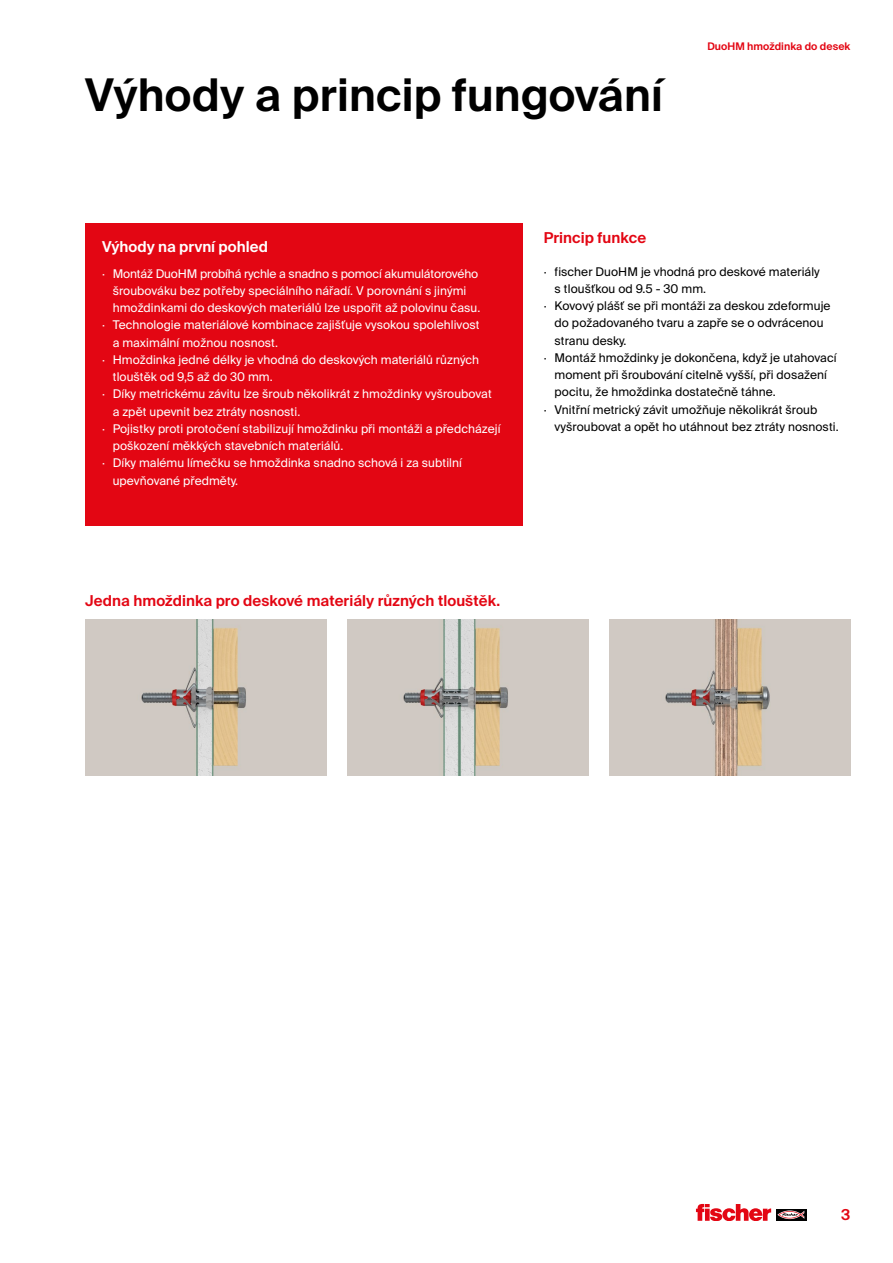
<style>
.page{position:relative;width:893px;height:1263px;background:#fff}
.page>*{position:absolute;margin:0;border:0;box-sizing:border-box;transform-origin:0 0}
.t1{font:600 45px "fischerstrong";letter-spacing:.005em;color:#000}
.t2{font:600 15px "fischerstrong";letter-spacing:.005em;color:#e30613}
.t3{font:600 15px "fischerstrong";color:#fff}
.t4{font:12px "fischerstrong";letter-spacing:.005em;color:#fff}
.t5{font:12px "fischerstrong";letter-spacing:.005em;color:#000}
.t6{font:600 10.5px "fischerstrong";letter-spacing:.005em;color:#e30613}
</style>
<div class="page">
<svg style="left:776px;top:1209px;width:30px;height:11px"></svg>
<svg style="left:777px;top:1210px;width:27px;height:9px"></svg>
<svg style="left:696px;top:1204px;width:75px;height:16px"></svg>
<img style="left:85px;top:620px;width:241px;height:155px">
<img style="left:347px;top:620px;width:241px;height:155px">
<img style="left:609px;top:620px;width:241px;height:155px">
<div style="left:85px;top:223px;width:438px;height:303px;background:#e30613"></div>
<h1 class="t1" style="left:85px;top:70px;width:579px">Výhody a princip fungování</h1>
<p class="t6" style="left:707px;top:41px;width:144px">DuoHM hmoždinka do desek</p>
<p class="t3" style="left:102px;top:238px;width:167px">Výhody na první pohled</p>
<p class="t4" style="left:102px;top:266px;width:378px">· Montáž DuoHM probíhá rychle a snadno s pomocí akumulátorového</p>
<p class="t4" style="left:113px;top:284px;width:355px">šroubováku bez potřeby speciálního nářadí. V porovnání s jinými</p>
<p class="t4" style="left:113px;top:301px;width:369px">hmoždinkami do deskových materiálů lze uspořit až polovinu času.</p>
<p class="t4" style="left:102px;top:318px;width:379px">· Technologie materiálové kombinace zajišťuje vysokou spolehlivost</p>
<p class="t4" style="left:113px;top:335px;width:167px">a maximální možnou nosnost.</p>
<p class="t4" style="left:102px;top:353px;width:379px">· Hmoždinka jedné délky je vhodná do deskových materiálů různých</p>
<p class="t4" style="left:113px;top:370px;width:162px">tlouštěk od 9,5 až do 30 mm.</p>
<p class="t4" style="left:102px;top:387px;width:391px">· Díky metrickému závitu lze šroub několikrát z hmoždinky vyšroubovat</p>
<p class="t4" style="left:113px;top:404px;width:189px">a zpět upevnit bez ztráty nosnosti.</p>
<p class="t4" style="left:102px;top:422px;width:400px">· Pojistky proti protočení stabilizují hmoždinku při montáži a předcházejí</p>
<p class="t4" style="left:113px;top:439px;width:232px">poškození měkkých stavebních materiálů.</p>
<p class="t4" style="left:102px;top:456px;width:361px">· Díky malému límečku se hmoždinka snadno schová i za subtilní</p>
<p class="t4" style="left:113px;top:473px;width:127px">upevňované předměty.</p>
<p class="t2" style="left:85px;top:592px;width:417px">Jedna hmoždinka pro deskové materiály různých tlouštěk.</p>
<p class="t2" style="left:544px;top:229px;width:104px">Princip funkce</p>
<p class="t5" style="left:544px;top:264px;width:277px">· fischer DuoHM je vhodná pro deskové materiály</p>
<p class="t5" style="left:555px;top:282px;width:153px">s tloušťkou od 9.5 - 30 mm.</p>
<p class="t5" style="left:544px;top:299px;width:288px">· Kovový plášť se při montáži za deskou zdeformuje</p>
<p class="t5" style="left:555px;top:316px;width:270px">do požadovaného tvaru a zapře se o odvrácenou</p>
<p class="t5" style="left:555px;top:333px;width:73px">stranu desky.</p>
<p class="t5" style="left:544px;top:351px;width:294px">· Montáž hmoždinky je dokončena, když je utahovací</p>
<p class="t5" style="left:555px;top:368px;width:274px">moment při šroubování citelně vyšší, při dosažení</p>
<p class="t5" style="left:555px;top:385px;width:223px">pocitu, že hmoždinka dostatečně táhne.</p>
<p class="t5" style="left:544px;top:402px;width:275px">· Vnitřní metrický závit umožňuje několikrát šroub</p>
<p class="t5" style="left:555px;top:420px;width:286px">vyšroubovat a opět ho utáhnout bez ztráty nosnosti.</p>
<p class="t2" style="left:841px;top:1206px;width:11px">3</p>
</div>
